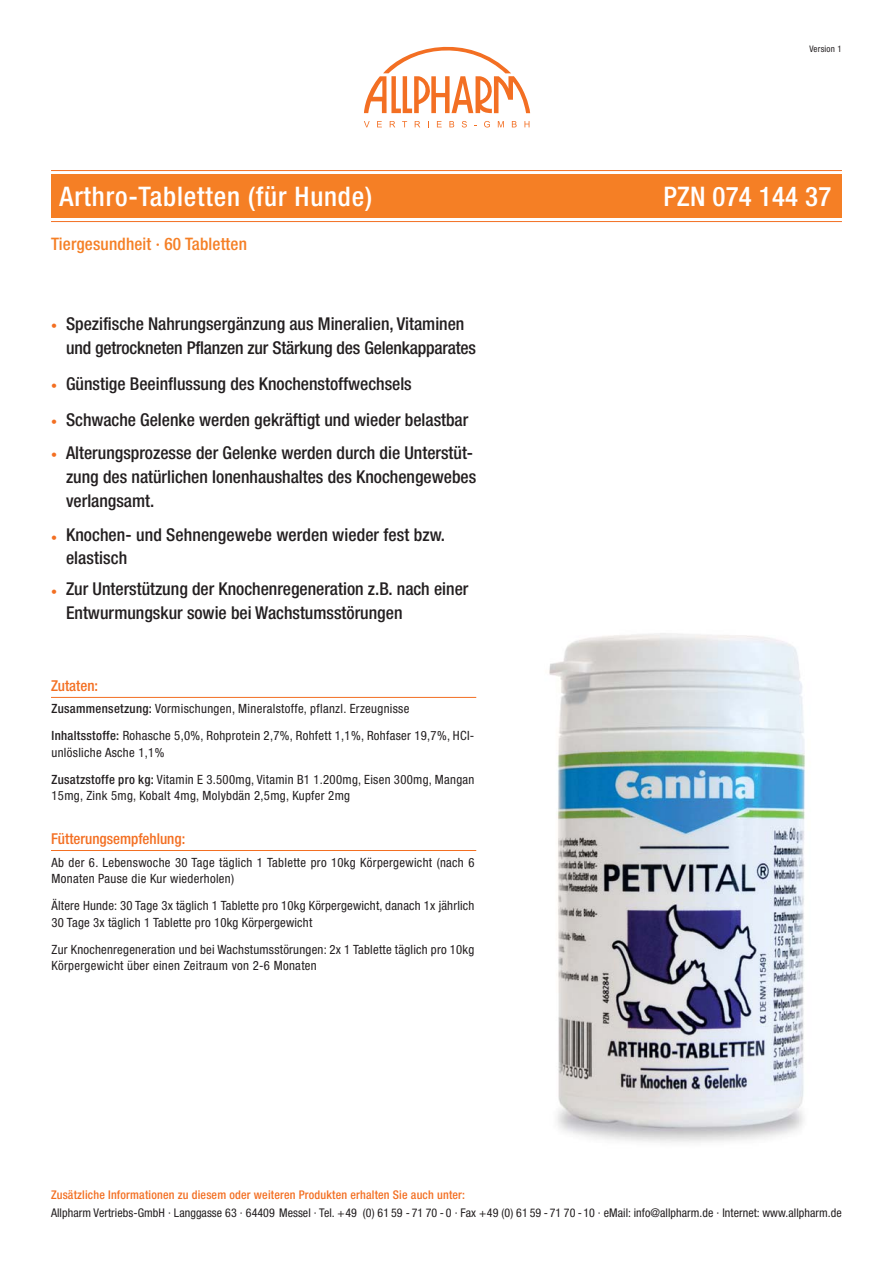
<style>
.page{position:relative;width:893px;height:1263px;background:#fff}
.page>*{position:absolute;margin:0;border:0;box-sizing:border-box;transform-origin:0 0}
.t1{font:500 condensed 27px "Helvetica Neue";letter-spacing:.03em;color:#fff}
.t2{font:500 condensed 27px "Helvetica Neue";letter-spacing:.01em;color:#fff}
.t3{font:500 condensed 17.7px/24px "Helvetica Neue";color:#231f20}
.t4{font:500 condensed 17.25px "Helvetica Neue";letter-spacing:.01em;color:#f57f25}
.t5{font:500 condensed 15px "Helvetica Neue";color:#f36f22}
.t6{font:condensed 12.75px/16.5px "Helvetica Neue";letter-spacing:.025em;color:#231f20}
.t7{font:condensed 12px "Helvetica Neue";letter-spacing:.005em;color:#231f20}
.t8{font:500 condensed 12px "Helvetica Neue";letter-spacing:.015em;color:#f36f22}
.t9{font:condensed 9px "Helvetica Neue";letter-spacing:.025em;color:#231f20}
.s1{font-size:12px;color:#f36f22}
.s2{font-weight:500}
</style>
<div class="page">
<div style="left:51px;top:174px;width:791px;height:44px;background:#f57f25"></div>
<svg style="left:364px;top:47px;width:166px;height:66px"></svg>
<svg style="left:364px;top:121px;width:6px;height:6px"></svg>
<svg style="left:377px;top:121px;width:5px;height:6px"></svg>
<svg style="left:390px;top:121px;width:5px;height:6px"></svg>
<svg style="left:415px;top:121px;width:5px;height:6px"></svg>
<svg style="left:437px;top:121px;width:5px;height:6px"></svg>
<svg style="left:449px;top:121px;width:5px;height:6px"></svg>
<svg style="left:462px;top:121px;width:5px;height:6px"></svg>
<svg style="left:484px;top:121px;width:6px;height:6px"></svg>
<svg style="left:498px;top:121px;width:6px;height:6px"></svg>
<svg style="left:512px;top:121px;width:5px;height:6px"></svg>
<svg style="left:524px;top:121px;width:5px;height:6px"></svg>
<hr style="left:51px;top:170px;width:791px;height:1px;background:#f36f22">
<hr style="left:51px;top:221px;width:791px;height:1px;background:#f36f22">
<hr style="left:51px;top:697px;width:425px;height:1px;background:#f36f22">
<hr style="left:51px;top:850px;width:425px;height:1px;background:#f36f22">
<img style="left:549px;top:633px;width:256px;height:510px">
<p class="t9" style="left:809px;top:46px;width:34px">Version 1</p>
<h1 class="t1" style="left:60px;top:186px;width:314px">Arthro-Tabletten (für Hunde)</h1>
<h1 class="t2" style="left:663px;top:186px;width:169px">PZN 074 144 37</h1>
<h3 class="t4" style="left:51px;top:238px;width:198px">Tiergesundheit · 60 Tabletten</h3>
<h2 class="t3" style="left:66px;top:313px;width:411px;text-indent:-15px"><span class="s1">•</span> Spezifische Nahrungsergänzung aus Mineralien, Vitaminen und getrockneten Pflanzen zur Stärkung des Gelenkapparates</h2>
<h2 class="t3" style="left:51px;top:373px;width:362px"><span class="s1">•</span> Günstige Beeinflussung des Knochenstoffwechsels</h2>
<h2 class="t3" style="left:51px;top:409px;width:419px"><span class="s1">•</span> Schwache Gelenke werden gekräftigt und wieder belastbar</h2>
<h2 class="t3" style="left:66px;top:442px;width:412px;text-indent:-15px"><span class="s1">•</span> Alterungsprozesse der Gelenke werden durch die Unterstüt&shy;zung des natürlichen Ionenhaushaltes des Knochengewebes verlangsamt.</h2>
<h2 class="t3" style="left:66px;top:525px;width:381px;line-height:22.5px;text-indent:-15px"><span class="s1">•</span> Knochen- und Sehnengewebe werden wieder fest bzw. elastisch</h2>
<h2 class="t3" style="left:66px;top:578px;width:404px;text-indent:-15px"><span class="s1">•</span> Zur Unterstützung der Knochenregeneration z.B. nach einer<br>Entwurmungskur sowie bei Wachstumsstörungen</h2>
<p class="t5" style="left:51px;top:680px;width:49px">Zutaten:</p>
<p class="t6" style="left:52px;top:696px;width:424px;line-height:27px"><span class="s2">Zusammensetzung:</span> Vormischungen, Mineralstoffe, pflanzl. Erzeugnisse<br><span class="s2">Inhaltsstoffe:</span> Rohasche 5,0%, Rohprotein 2,7%, Rohfett 1,1%, Rohfaser 19,7%, HCI-</p>
<p class="t6" style="left:52px;top:740px;width:424px;line-height:27px">unlösliche Asche 1,1%<br><span class="s2">Zusatzstoffe pro kg:</span> Vitamin E 3.500mg, Vitamin B1 1.200mg, Eisen 300mg, Mangan</p>
<p class="t6" style="left:52px;top:789px;width:300px">15mg, Zink 5mg, Kobalt 4mg, Molybdän 2,5mg, Kupfer 2mg</p>
<p class="t5" style="left:51px;top:833px;width:136px">Fütterungsempfehlung:</p>
<p class="t6" style="left:52px;top:855px;width:424px">Ab der 6. Lebenswoche 30 Tage täglich 1 Tablette pro 10kg Körpergewicht (nach 6<br>Monaten Pause die Kur wiederholen)</p>
<p class="t6" style="left:52px;top:898px;width:424px">Ältere Hunde: 30 Tage 3x täglich 1 Tablette pro 10kg Körpergewicht, danach 1x jährlich<br>30 Tage 3x täglich 1 Tablette pro 10kg Körpergewicht</p>
<p class="t6" style="left:52px;top:942px;width:424px">Zur Knochenregeneration und bei Wachstumsstörungen: 2x 1 Tablette täglich pro 10kg<br>Körpergewicht über einen Zeitraum von 2-6 Monaten</p>
<p class="t8" style="left:51px;top:1191px;width:416px">Zusätzliche Informationen zu diesem oder weiteren Produkten erhalten Sie auch unter:</p>
<p class="t7" style="left:51px;top:1208px;width:792px">Allpharm Vertriebs-GmbH · Langgasse 63 · 64409 Messel · Tel. +49 (0) 61 59 - 71 70 - 0 · Fax +49 (0) 61 59 - 71 70 -10 · eMail: info@allpharm.de · Internet: www.allpharm.de</p>
</div>
